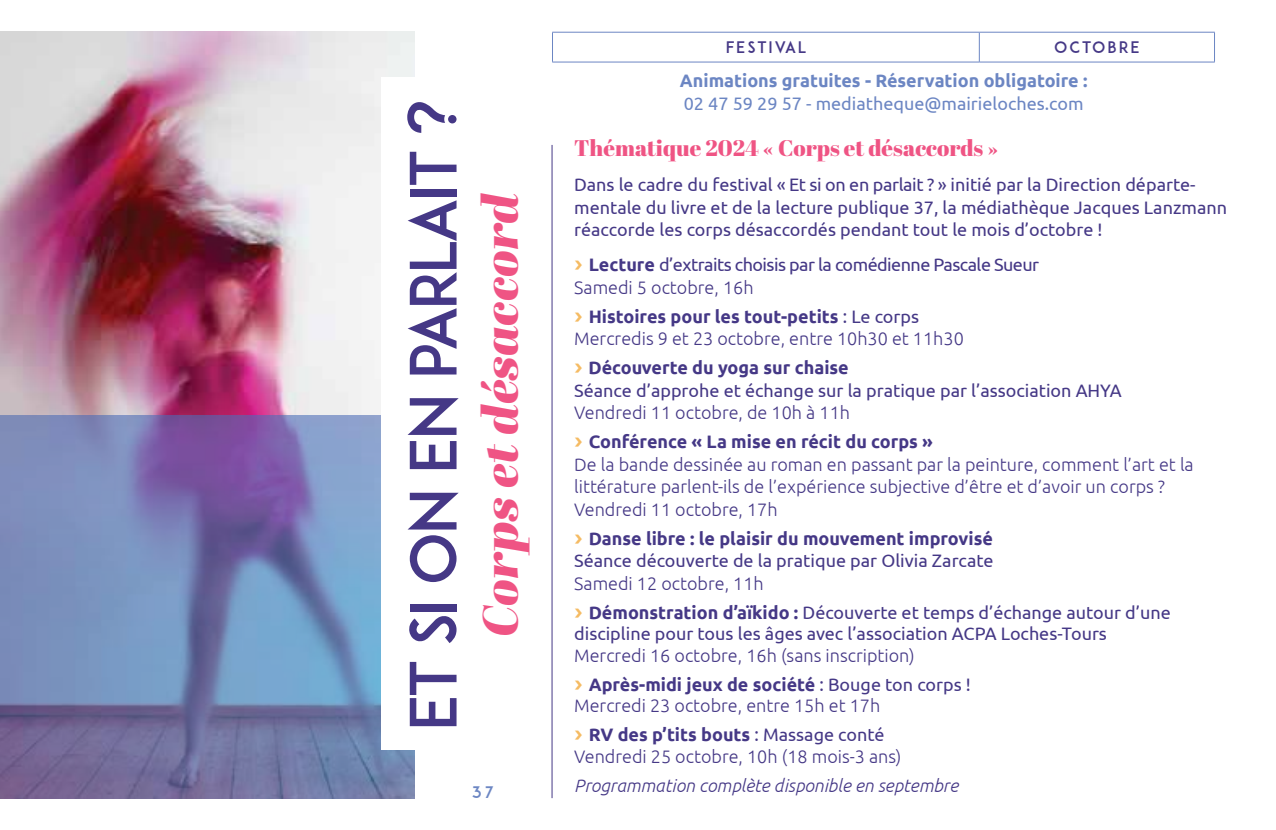
<style>
.page{position:relative;width:1276px;height:830px;background:#fff}
.page>*{position:absolute;margin:0;border:0;box-sizing:border-box;transform-origin:0 0}
.t1{font:63px "ADAM.CGPRO";letter-spacing:-.04em;color:#453886}
.t2{font:italic 49.5px "Abril Fatface";color:#ef5484}
.t3{font:22.5px "Abril Fatface";color:#ef5484}
.t4{font:18px/22.5px "Ubuntu";color:#453886}
.t5{font:300 18px/22.5px "Ubuntu";color:#453886}
.t6{font:18px/22.5px "Ubuntu";letter-spacing:-.03em;color:#453886}
.t7{font:700 18px/28.8px "Ubuntu";color:#453886}
.t8{font:700 18px "Ubuntu";color:#6c86c3}
.t9{font:italic 300 18px "Ubuntu";color:#453886}
.t10{font:18px "Ubuntu";color:#6c86c3}
.t11{font:15.75px "ADAM.CGPRO";letter-spacing:.125em;color:#453886}
.t12{font:15.75px "ADAM.CGPRO";color:#6c86c3}
.s1{font-family:"Acumin Variable Concept";font-size:22.5px;color:#f5bb63}
.s2{font-weight:700}
.s3{font-weight:300}
.s4{font-family:"Acumin Variable Concept";font-weight:400;font-size:22.5px;color:#f5bb63}
.s5{font-weight:400}
</style>
<div class="page">
<img style="left:0;top:32px;width:415px;height:383px">
<img style="left:0;top:415px;width:415px;height:382px">
<hr style="left:551px;top:145px;width:1px;height:652px;background:#453886">
<div style="left:381px;top:77px;width:116px;height:672px;background:#fff"></div>
<hr style="left:552px;top:32px;width:427px;height:1px;background:#6c86c3">
<hr style="left:552px;top:32px;width:1px;height:30px;background:#6c86c3">
<hr style="left:979px;top:32px;width:235px;height:1px;background:#6c86c3">
<hr style="left:979px;top:32px;width:1px;height:30px;background:#6c86c3">
<hr style="left:1214px;top:32px;width:1px;height:30px;background:#6c86c3">
<hr style="left:552px;top:62px;width:427px;height:1px;background:#6c86c3">
<hr style="left:979px;top:62px;width:235px;height:1px;background:#6c86c3">
<h1 class="t1" style="left:395px;top:730px;width:633px;rotate:-90deg">ET SI ON EN PARLAIT ?</h1>
<h2 class="t2" style="left:465px;top:636px;width:445px;rotate:-90deg">Corps et désaccord</h2>
<p class="t12" style="left:472px;top:782px;width:23px">37</p>
<p class="t11" style="left:726px;top:38px;width:81px">FESTIVAL</p>
<p class="t11" style="left:1054px;top:38px;width:87px">OCTOBRE</p>
<p class="t8" style="left:680px;top:70px;width:409px">Animations gratuites - Réservation obligatoire :</p>
<p class="t10" style="left:684px;top:93px;width:401px">02 47 59 29 57 - mediatheque@mairieloches.com</p>
<p class="t3" style="left:574px;top:132px;width:426px">Thématique 2024 « Corps et désaccords »</p>
<p class="t4" style="left:574px;top:173px;width:654px">Dans le cadre du festival « Et si on en parlait ? » initié par la Direction départe&shy;mentale du livre et de la lecture publique 37, la médiathèque Jacques Lanzmann réaccorde les corps désaccordés pendant tout le mois d’octobre !</p>
<p class="t6" style="left:574px;top:253px;width:466px"><span class="s1">›</span> <span class="s2">Lecture</span> d’extraits choisis par la comédienne Pascale Sueur<br><span class="s3">Samedi 5 octobre, 16h</span></p>
<p class="t5" style="left:574px;top:304px;width:391px"><span class="s4">›</span> <span class="s2">Histoires pour les tout-petits</span> <span class="s5">: Le corps<br></span>Mercredis 9 et 23 octobre, entre 10h30 et 11h30</p>
<p class="t4" style="left:574px;top:356px;width:549px"><span class="s1">›</span> <span class="s2">Découverte du yoga sur chaise<br></span>Séance d’approhe et échange sur la pratique par l’association AHYA</p>
<p class="t7" style="left:574px;top:398px;width:360px"><span class="s3">Vendredi 11 octobre, de 10h à 11h<br></span><span class="s4">›</span> Conférence « La mise en récit du corps »</p>
<p class="t5" style="left:574px;top:452px;width:621px">De la bande dessinée au roman en passant par la peinture, comment l’art et la littérature parlent-ils de l’expérience subjective d’être et d’avoir un corps ?<br>Vendredi 11 octobre, 17h</p>
<p class="t4" style="left:574px;top:526px;width:421px"><span class="s1">›</span> <span class="s2">Danse libre : le plaisir du mouvement improvisé<br></span>Séance découverte de la pratique par Olivia Zarcate</p>
<p class="t4" style="left:574px;top:568px;width:598px;line-height:28.8px"><span class="s3">Samedi 12 octobre, 11h<br></span><span class="s1">›</span> <span class="s2">Démonstration d’aïkido :</span> Découverte et temps d’échange autour d’une</p>
<p class="t4" style="left:574px;top:621px;width:534px">discipline pour tous les âges avec l’association ACPA Loches-Tours</p>
<p class="t5" style="left:574px;top:640px;width:398px;line-height:28.8px">Mercredi 16 octobre, 16h (sans inscription)<br><span class="s4">›</span> <span class="s2">Après-midi jeux de société</span> <span class="s5">: Bouge ton corps !</span></p>
<p class="t5" style="left:574px;top:690px;width:312px;line-height:28.8px">Mercredi 23 octobre, entre 15h et 17h <span class="s4">›</span> <span class="s2">RV des p’tits bouts</span> <span class="s5">: Massage conté</span></p>
<p class="t5" style="left:574px;top:744px;width:329px">Vendredi 25 octobre, 10h (18 mois-3 ans)</p>
<p class="t9" style="left:574px;top:774px;width:385px">Programmation complète disponible en septembre</p>
</div>
